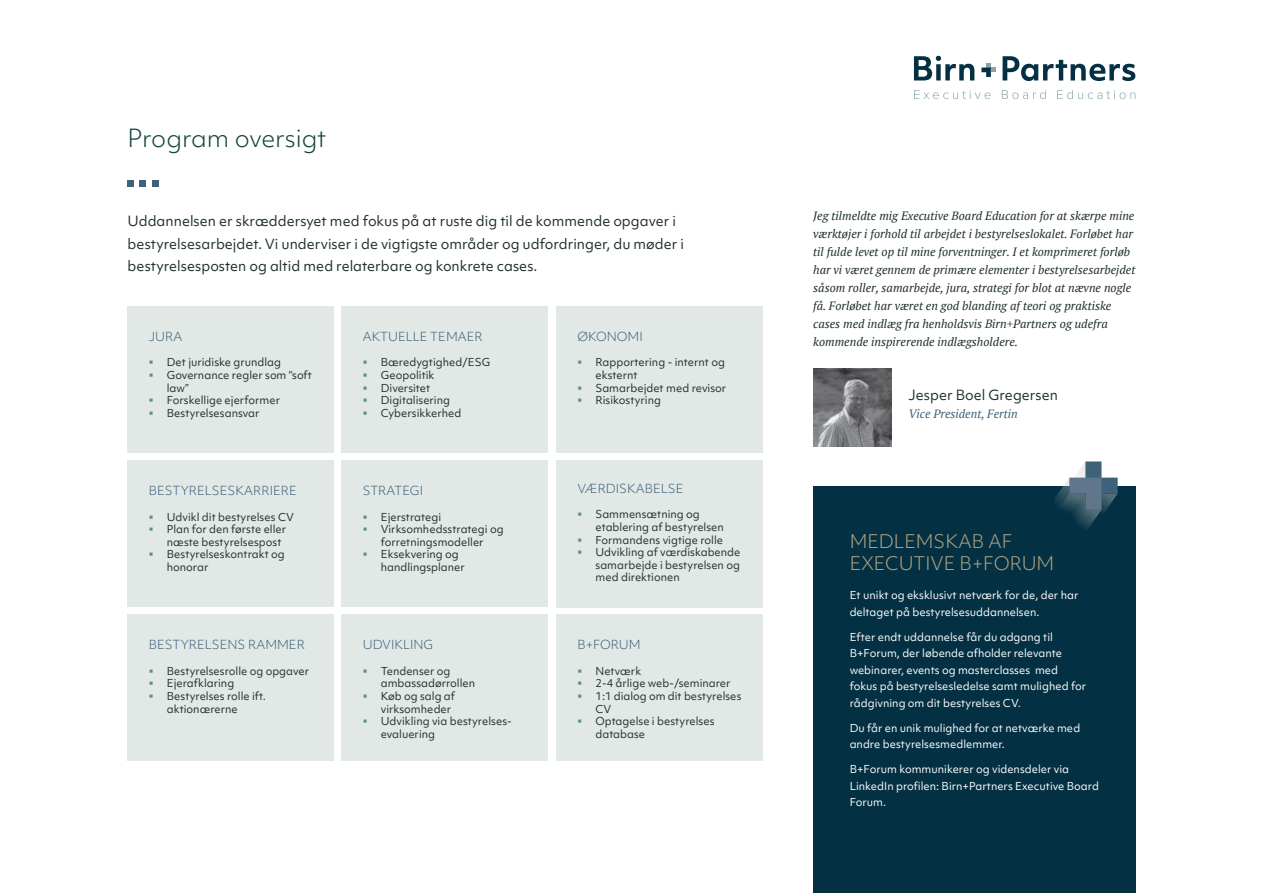
<style>
.page{position:relative;width:1263px;height:893px;background:#fff}
.page>*{position:absolute;margin:0;border:0;box-sizing:border-box;transform-origin:0 0}
.Main_H1_-_dark{font:300 24px "Objektiv Mk 1";color:#12453d}
.H2_main{font:300 18px/21.6px "Objektiv Mk 1";color:#b1a480}
.Body_-_dark{font:13.5px/22.5px "Objektiv Mk 1";color:#20302d}
.Body_-_dark-2{font:italic 12px/18px "PT Serif";color:#20302d}
.H2_main-2{font:300 12px "Objektiv Mk 1";color:#3d627a}
.Body_-_dark-3{font:italic 12px "PT Serif";color:#3d627a}
.t1{font:10.5px/12.6px "Objektiv Mk 1";color:#20302d}
.Body_-_dark-4{font:10.5px/16.5px "Objektiv Mk 1";color:#fff}
</style>
<div class="page">
<svg style="left:914px;top:90px;width:77px;height:9px"></svg>
<svg style="left:1002px;top:90px;width:44px;height:9px"></svg>
<svg style="left:1057px;top:90px;width:78px;height:9px"></svg>
<svg style="left:914px;top:56px;width:60px;height:24px"></svg>
<svg style="left:1002px;top:56px;width:133px;height:25px"></svg>
<svg style="left:981px;top:63px;width:14px;height:14px"></svg>
<div style="left:128px;top:180px;width:6px;height:7px;background:#3d627a"></div>
<div style="left:140px;top:180px;width:6px;height:7px;background:#3d627a"></div>
<div style="left:152px;top:180px;width:6px;height:7px;background:#3d627a"></div>
<div style="left:128px;top:306px;width:206px;height:147px;background:#e2e8e6"></div>
<div style="left:341px;top:306px;width:207px;height:147px;background:#e2e8e6"></div>
<div style="left:556px;top:306px;width:207px;height:147px;background:#e2e8e6"></div>
<div style="left:556px;top:460px;width:207px;height:148px;background:#e2e8e6"></div>
<div style="left:556px;top:614px;width:207px;height:147px;background:#e2e8e6"></div>
<div style="left:341px;top:460px;width:207px;height:147px;background:#e2e8e6"></div>
<div style="left:341px;top:614px;width:207px;height:147px;background:#e2e8e6"></div>
<div style="left:128px;top:460px;width:206px;height:147px;background:#e2e8e6"></div>
<div style="left:128px;top:614px;width:206px;height:147px;background:#e2e8e6"></div>
<div style="left:813px;top:487px;width:322px;height:406px;background:#033042"></div>
<svg style="left:1054px;top:461px;width:64px;height:68px"></svg>
<img style="left:813px;top:369px;width:78px;height:77px">
<p class="Main_H1_-_dark" style="left:128px;top:122px;width:200px">Program oversigt</p>
<p class="Body_-_dark" style="left:128px;top:210px;width:558px">Uddannelsen er skræddersyet med fokus på at ruste dig til de kommende opgaver i bestyrelsesarbejdet. Vi underviser i de vigtigste områder og udfordringer, du møder i bestyrelsesposten og altid med relaterbare og konkrete cases.</p>
<p class="H2_main-2" style="left:149px;top:328px;width:35px">JURA</p>
<p class="t1" style="left:167px;top:356px;width:116px">Det juridiske grundlag</p>
<p class="t1" style="left:167px;top:369px;width:147px">Governance regler som “soft law”</p>
<p class="t1" style="left:167px;top:394px;width:115px">Forskellige ejerformer</p>
<p class="t1" style="left:167px;top:407px;width:94px">Bestyrelsesansvar</p>
<p class="H2_main-2" style="left:149px;top:482px;width:150px">BESTYRELSESKARRIERE</p>
<p class="t1" style="left:167px;top:510px;width:129px">Udvikl dit bestyrelses CV</p>
<p class="t1" style="left:167px;top:523px;width:121px">Plan for den første eller næste bestyrelsespost</p>
<p class="t1" style="left:167px;top:548px;width:119px">Bestyrelseskontrakt og honorar</p>
<p class="H2_main-2" style="left:149px;top:637px;width:158px">BESTYRELSENS RAMMER</p>
<p class="t1" style="left:167px;top:664px;width:144px">Bestyrelsesrolle og opgaver</p>
<p class="t1" style="left:167px;top:677px;width:69px">Ejerafklaring</p>
<p class="t1" style="left:167px;top:690px;width:100px">Bestyrelses rolle ift. aktionærerne</p>
<p class="H2_main-2" style="left:363px;top:328px;width:121px">AKTUELLE TEMAER</p>
<p class="t1" style="left:381px;top:356px;width:111px">Bæredygtighed/ESG</p>
<p class="t1" style="left:381px;top:369px;width:55px">Geopolitik</p>
<p class="t1" style="left:381px;top:381px;width:51px">Diversitet</p>
<p class="t1" style="left:381px;top:394px;width:71px">Digitalisering</p>
<p class="t1" style="left:381px;top:407px;width:82px">Cybersikkerhed</p>
<p class="H2_main-2" style="left:363px;top:482px;width:62px">STRATEGI</p>
<p class="t1" style="left:381px;top:510px;width:62px">Ejerstrategi</p>
<p class="t1" style="left:381px;top:523px;width:124px">Virksomhedsstrategi og forretningsmodeller</p>
<p class="t1" style="left:381px;top:548px;width:86px">Eksekvering og handlingsplaner</p>
<p class="H2_main-2" style="left:363px;top:637px;width:72px">UDVIKLING</p>
<p class="t1" style="left:381px;top:664px;width:96px">Tendenser og ambassadørrollen</p>
<p class="t1" style="left:381px;top:690px;width:76px">Køb og salg af virksomheder</p>
<p class="t1" style="left:381px;top:715px;width:133px">Udvikling via bestyrelses&shy;evaluering</p>
<p class="H2_main-2" style="left:577px;top:328px;width:67px">ØKONOMI</p>
<p class="t1" style="left:595px;top:356px;width:131px">Rapportering - internt og eksternt</p>
<p class="t1" style="left:595px;top:381px;width:132px">Samarbejdet med revisor</p>
<p class="t1" style="left:595px;top:394px;width:67px">Risikostyring</p>
<p class="H2_main-2" style="left:577px;top:480px;width:108px">VÆRDISKABELSE</p>
<p class="t1" style="left:595px;top:508px;width:130px">Sammensætning og etablering af bestyrelsen</p>
<p class="t1" style="left:595px;top:533px;width:129px">Formandens vigtige rolle</p>
<p class="t1" style="left:595px;top:546px;width:146px;text-align:justify">Udvikling af værdiskabende samarbejde i bestyrelsen og med direktionen</p>
<p class="H2_main-2" style="left:577px;top:637px;width:65px">B+FORUM</p>
<p class="t1" style="left:595px;top:664px;width:47px">Netværk</p>
<p class="t1" style="left:595px;top:677px;width:137px">2-4 årlige web-/seminarer</p>
<p class="t1" style="left:595px;top:690px;width:147px">1:1 dialog om dit bestyrelses<br>CV</p>
<p class="t1" style="left:595px;top:715px;width:121px">Optagelse i bestyrelses database</p>
<p class="Body_-_dark-2" style="left:813px;top:206px;width:324px">Jeg tilmeldte mig Executive Board Education for at skærpe mine værktøjer i forhold til arbejdet i bestyrelseslokalet. Forløbet har til fulde levet op til mine forventninger. I et komprimeret forløb har vi været gennem de primære elementer i bestyrelsesarbejdet såsom roller, samarbejde, jura, strategi for blot at nævne nogle få. Forløbet har været en god blanding af teori og praktiske cases med indlæg fra henholdsvis Birn+Partners og udefra kommende inspirerende indlægsholdere.</p>
<p class="Body_-_dark" style="left:908px;top:383px;width:151px">Jesper Boel Gregersen</p>
<p class="Body_-_dark-3" style="left:908px;top:406px;width:111px">Vice President, Fertin</p>
<p class="H2_main" style="left:850px;top:531px;width:206px">MEDLEMSKAB AF<br>EXECUTIVE B+FORUM</p>
<p class="Body_-_dark-4" style="left:850px;top:587px;width:230px">Et unikt og eksklusivt netværk for de, der har deltaget på bestyrelsesuddannelsen.</p>
<p class="Body_-_dark-4" style="left:850px;top:628px;width:238px">Efter endt uddannelse får du adgang til B+Forum, der løbende afholder relevante webinarer, events og masterclasses med fokus på bestyrelsesledelse samt mulighed for rådgivning om dit bestyrelses CV.</p>
<p class="Body_-_dark-4" style="left:850px;top:719px;width:232px">Du får en unik mulighed for at netværke med andre bestyrelsesmedlemmer.</p>
<p class="Body_-_dark-4" style="left:850px;top:761px;width:251px">B+Forum kommunikerer og vidensdeler via<br>LinkedIn profilen: Birn+Partners Executive Board<br>Forum.</p>
</div>
